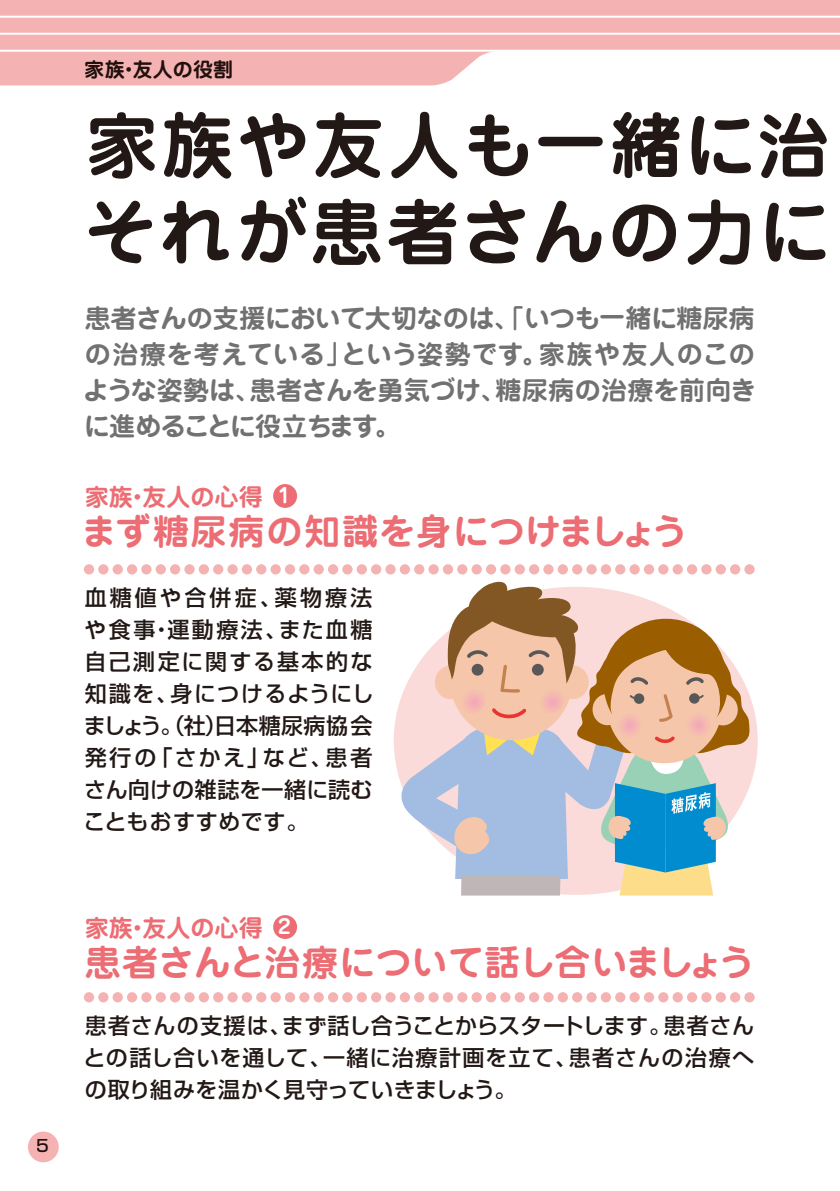
<style>
.page{position:relative;width:840px;height:1191px;background:#fff}
.page>*{position:absolute;margin:0;border:0;box-sizing:border-box;transform-origin:0 0}
.t1{font:700 72px/86.6px "Jun 501 Pro";letter-spacing:.05em;color:#221815}
.t2{font:700 36px "Jun 501 Pro";letter-spacing:.005em;color:#ec6d74}
.t3{font:700 26px/36px "Jun 501 Pro";letter-spacing:-.005em;color:#727171;text-align:justify}
.t4{font:700 24px "Jun 501 Pro";color:#ec6d74}
.t5{font:500 22px/32px "Shin Go Pro";letter-spacing:.03em;color:#221815;text-align:justify}
.t6{font:700 20px "Jun 501 Pro";color:#221815}
.t7{font:500 16.8px "Shin Go Pro";color:#221815}
.s1{font-size:20px;color:#fff}
</style>
<div class="page">
<svg style="left:0;top:0;width:839px;height:85px;fill:#f5b2b2"></svg>
<hr style="left:0;top:16px;width:839px;height:2px;background:#fff">
<hr style="left:0;top:33px;width:839px;height:2px;background:#fff">
<hr style="left:0;top:50px;width:839px;height:2px;background:#fff">
<div style="left:28px;top:1131px;width:31px;height:31px;background:#f5b2b2;border-radius:50%"></div>
<div style="left:84px;top:564px;width:10px;height:10px;background:#f5b2b2;border-radius:50%"></div>
<div style="left:98px;top:564px;width:10px;height:10px;background:#f5b2b2;border-radius:50%"></div>
<div style="left:112px;top:564px;width:11px;height:10px;background:#f5b2b2;border-radius:50%"></div>
<div style="left:127px;top:564px;width:10px;height:10px;background:#f5b2b2;border-radius:50%"></div>
<div style="left:141px;top:564px;width:10px;height:10px;background:#f5b2b2;border-radius:50%"></div>
<div style="left:155px;top:564px;width:11px;height:10px;background:#f5b2b2;border-radius:50%"></div>
<div style="left:170px;top:564px;width:10px;height:10px;background:#f5b2b2;border-radius:50%"></div>
<div style="left:184px;top:564px;width:10px;height:10px;background:#f5b2b2;border-radius:50%"></div>
<div style="left:199px;top:564px;width:10px;height:10px;background:#f5b2b2;border-radius:50%"></div>
<div style="left:213px;top:564px;width:10px;height:10px;background:#f5b2b2;border-radius:50%"></div>
<div style="left:227px;top:564px;width:10px;height:10px;background:#f5b2b2;border-radius:50%"></div>
<div style="left:242px;top:564px;width:10px;height:10px;background:#f5b2b2;border-radius:50%"></div>
<div style="left:256px;top:564px;width:10px;height:10px;background:#f5b2b2;border-radius:50%"></div>
<div style="left:270px;top:564px;width:10px;height:10px;background:#f5b2b2;border-radius:50%"></div>
<div style="left:285px;top:564px;width:10px;height:10px;background:#f5b2b2;border-radius:50%"></div>
<div style="left:299px;top:564px;width:10px;height:10px;background:#f5b2b2;border-radius:50%"></div>
<div style="left:313px;top:564px;width:11px;height:10px;background:#f5b2b2;border-radius:50%"></div>
<div style="left:328px;top:564px;width:10px;height:10px;background:#f5b2b2;border-radius:50%"></div>
<div style="left:342px;top:564px;width:10px;height:10px;background:#f5b2b2;border-radius:50%"></div>
<div style="left:356px;top:564px;width:11px;height:10px;background:#f5b2b2;border-radius:50%"></div>
<div style="left:371px;top:564px;width:10px;height:10px;background:#f5b2b2;border-radius:50%"></div>
<div style="left:385px;top:564px;width:10px;height:10px;background:#f5b2b2;border-radius:50%"></div>
<div style="left:399px;top:564px;width:11px;height:10px;background:#f5b2b2;border-radius:50%"></div>
<div style="left:414px;top:564px;width:10px;height:10px;background:#f5b2b2;border-radius:50%"></div>
<div style="left:428px;top:564px;width:10px;height:10px;background:#f5b2b2;border-radius:50%"></div>
<div style="left:442px;top:564px;width:11px;height:10px;background:#f5b2b2;border-radius:50%"></div>
<div style="left:457px;top:564px;width:10px;height:10px;background:#f5b2b2;border-radius:50%"></div>
<div style="left:471px;top:564px;width:10px;height:10px;background:#f5b2b2;border-radius:50%"></div>
<div style="left:485px;top:564px;width:11px;height:10px;background:#f5b2b2;border-radius:50%"></div>
<div style="left:500px;top:564px;width:10px;height:10px;background:#f5b2b2;border-radius:50%"></div>
<div style="left:514px;top:564px;width:10px;height:10px;background:#f5b2b2;border-radius:50%"></div>
<div style="left:528px;top:564px;width:11px;height:10px;background:#f5b2b2;border-radius:50%"></div>
<div style="left:543px;top:564px;width:10px;height:10px;background:#f5b2b2;border-radius:50%"></div>
<div style="left:557px;top:564px;width:10px;height:10px;background:#f5b2b2;border-radius:50%"></div>
<div style="left:571px;top:564px;width:11px;height:10px;background:#f5b2b2;border-radius:50%"></div>
<div style="left:586px;top:564px;width:10px;height:10px;background:#f5b2b2;border-radius:50%"></div>
<div style="left:600px;top:564px;width:10px;height:10px;background:#f5b2b2;border-radius:50%"></div>
<div style="left:614px;top:564px;width:11px;height:10px;background:#f5b2b2;border-radius:50%"></div>
<div style="left:629px;top:564px;width:10px;height:10px;background:#f5b2b2;border-radius:50%"></div>
<div style="left:643px;top:564px;width:10px;height:10px;background:#f5b2b2;border-radius:50%"></div>
<div style="left:657px;top:564px;width:11px;height:10px;background:#f5b2b2;border-radius:50%"></div>
<div style="left:672px;top:564px;width:10px;height:10px;background:#f5b2b2;border-radius:50%"></div>
<div style="left:686px;top:564px;width:10px;height:10px;background:#f5b2b2;border-radius:50%"></div>
<div style="left:701px;top:564px;width:10px;height:10px;background:#f5b2b2;border-radius:50%"></div>
<div style="left:715px;top:564px;width:10px;height:10px;background:#f5b2b2;border-radius:50%"></div>
<div style="left:729px;top:564px;width:10px;height:10px;background:#f5b2b2;border-radius:50%"></div>
<div style="left:744px;top:564px;width:10px;height:10px;background:#f5b2b2;border-radius:50%"></div>
<div style="left:84px;top:992px;width:10px;height:10px;background:#f5b2b2;border-radius:50%"></div>
<div style="left:98px;top:992px;width:10px;height:10px;background:#f5b2b2;border-radius:50%"></div>
<div style="left:112px;top:992px;width:11px;height:10px;background:#f5b2b2;border-radius:50%"></div>
<div style="left:127px;top:992px;width:10px;height:10px;background:#f5b2b2;border-radius:50%"></div>
<div style="left:141px;top:992px;width:10px;height:10px;background:#f5b2b2;border-radius:50%"></div>
<div style="left:155px;top:992px;width:11px;height:10px;background:#f5b2b2;border-radius:50%"></div>
<div style="left:170px;top:992px;width:10px;height:10px;background:#f5b2b2;border-radius:50%"></div>
<div style="left:184px;top:992px;width:10px;height:10px;background:#f5b2b2;border-radius:50%"></div>
<div style="left:199px;top:992px;width:10px;height:10px;background:#f5b2b2;border-radius:50%"></div>
<div style="left:213px;top:992px;width:10px;height:10px;background:#f5b2b2;border-radius:50%"></div>
<div style="left:227px;top:992px;width:10px;height:10px;background:#f5b2b2;border-radius:50%"></div>
<div style="left:242px;top:992px;width:10px;height:10px;background:#f5b2b2;border-radius:50%"></div>
<div style="left:256px;top:992px;width:10px;height:10px;background:#f5b2b2;border-radius:50%"></div>
<div style="left:270px;top:992px;width:10px;height:10px;background:#f5b2b2;border-radius:50%"></div>
<div style="left:285px;top:992px;width:10px;height:10px;background:#f5b2b2;border-radius:50%"></div>
<div style="left:299px;top:992px;width:10px;height:10px;background:#f5b2b2;border-radius:50%"></div>
<div style="left:313px;top:992px;width:11px;height:10px;background:#f5b2b2;border-radius:50%"></div>
<div style="left:328px;top:992px;width:10px;height:10px;background:#f5b2b2;border-radius:50%"></div>
<div style="left:342px;top:992px;width:10px;height:10px;background:#f5b2b2;border-radius:50%"></div>
<div style="left:356px;top:992px;width:11px;height:10px;background:#f5b2b2;border-radius:50%"></div>
<div style="left:371px;top:992px;width:10px;height:10px;background:#f5b2b2;border-radius:50%"></div>
<div style="left:385px;top:992px;width:10px;height:10px;background:#f5b2b2;border-radius:50%"></div>
<div style="left:399px;top:992px;width:11px;height:10px;background:#f5b2b2;border-radius:50%"></div>
<div style="left:414px;top:992px;width:10px;height:10px;background:#f5b2b2;border-radius:50%"></div>
<div style="left:428px;top:992px;width:10px;height:10px;background:#f5b2b2;border-radius:50%"></div>
<div style="left:442px;top:992px;width:11px;height:10px;background:#f5b2b2;border-radius:50%"></div>
<div style="left:457px;top:992px;width:10px;height:10px;background:#f5b2b2;border-radius:50%"></div>
<div style="left:471px;top:992px;width:10px;height:10px;background:#f5b2b2;border-radius:50%"></div>
<div style="left:485px;top:992px;width:11px;height:10px;background:#f5b2b2;border-radius:50%"></div>
<div style="left:500px;top:992px;width:10px;height:10px;background:#f5b2b2;border-radius:50%"></div>
<div style="left:514px;top:992px;width:10px;height:10px;background:#f5b2b2;border-radius:50%"></div>
<div style="left:528px;top:992px;width:11px;height:10px;background:#f5b2b2;border-radius:50%"></div>
<div style="left:543px;top:992px;width:10px;height:10px;background:#f5b2b2;border-radius:50%"></div>
<div style="left:557px;top:992px;width:10px;height:10px;background:#f5b2b2;border-radius:50%"></div>
<div style="left:571px;top:992px;width:11px;height:10px;background:#f5b2b2;border-radius:50%"></div>
<div style="left:586px;top:992px;width:10px;height:10px;background:#f5b2b2;border-radius:50%"></div>
<div style="left:600px;top:992px;width:10px;height:10px;background:#f5b2b2;border-radius:50%"></div>
<div style="left:614px;top:992px;width:11px;height:10px;background:#f5b2b2;border-radius:50%"></div>
<div style="left:629px;top:992px;width:10px;height:10px;background:#f5b2b2;border-radius:50%"></div>
<div style="left:643px;top:992px;width:10px;height:10px;background:#f5b2b2;border-radius:50%"></div>
<div style="left:657px;top:992px;width:11px;height:10px;background:#f5b2b2;border-radius:50%"></div>
<div style="left:672px;top:992px;width:10px;height:10px;background:#f5b2b2;border-radius:50%"></div>
<div style="left:686px;top:992px;width:10px;height:10px;background:#f5b2b2;border-radius:50%"></div>
<div style="left:701px;top:992px;width:10px;height:10px;background:#f5b2b2;border-radius:50%"></div>
<div style="left:715px;top:992px;width:10px;height:10px;background:#f5b2b2;border-radius:50%"></div>
<div style="left:729px;top:992px;width:10px;height:10px;background:#f5b2b2;border-radius:50%"></div>
<div style="left:744px;top:992px;width:10px;height:10px;background:#f5b2b2;border-radius:50%"></div>
<div style="left:273px;top:484px;width:24px;height:24px;background:#ec6d74;border-radius:50%"></div>
<div style="left:273px;top:915px;width:24px;height:24px;background:#ec6d74;border-radius:50%"></div>
<svg style="left:394px;top:581px;width:356px;height:314px"></svg>
<p class="t7" style="left:37px;top:1132px;width:14px">5</p>
<p class="t6" style="left:85px;top:53px;width:150px">家族・友人の役割</p>
<h1 class="t1" style="left:84px;top:95px;width:747px">家族や友人も一緒に治それが患者さんの力に</h1>
<p class="t3" style="left:83px;top:298px;width:674px">患者さんの支援において大切なのは、「いつも一緒に糖尿病の治療を考えている」という姿勢です。家族や友人のこのような姿勢は、患者さんを勇気づけ、糖尿病の治療を前向きに進めることに役立ちます。</p>
<p class="t4" style="left:85px;top:477px;width:207px">家族・友人の心得 <span class="s1">1</span></p>
<h2 class="t2" style="left:82px;top:503px;width:606px">まず糖尿病の知識を身につけましょう</h2>
<p class="t5" style="left:84px;top:579px;width:291px">血糖値や合併症、薬物療法や食事・運動療法、また血糖自己測定に関する基本的な知識を、身につけるようにしましょう。（社）日本糖尿病協会発行の「さかえ」など、患者さん向けの雑誌を一緒に読むこともおすすめです。</p>
<p class="t4" style="left:85px;top:908px;width:207px">家族・友人の心得 <span class="s1">2</span></p>
<h2 class="t2" style="left:85px;top:934px;width:671px">患者さんと治療について話し合いましょう</h2>
<p class="t5" style="left:83px;top:1006px;width:672px">患者さんの支援は、まず話し合うことからスタートします。患者さんとの話し合いを通して、一緒に治療計画を立て、患者さんの治療への取り組みを温かく見守っていきましょう。</p>
</div>
